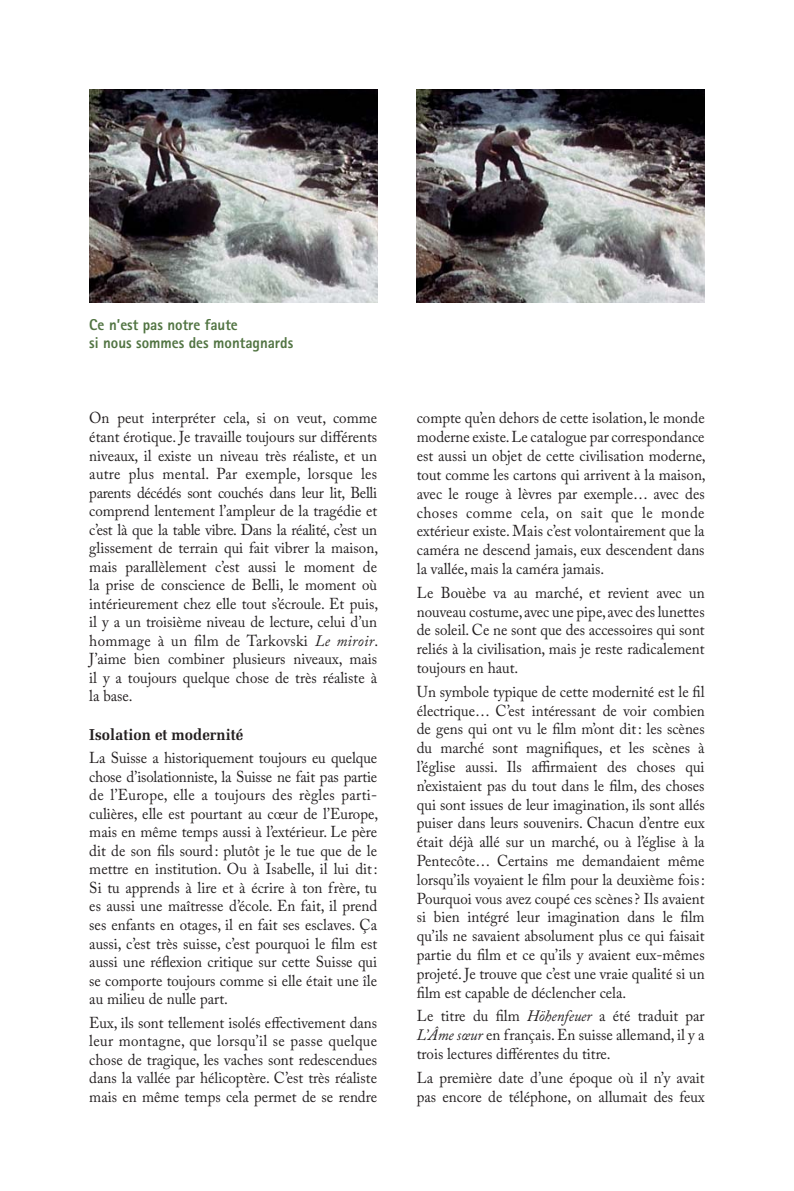
<style>
.page{position:relative;width:794px;height:1191px;background:#fff}
.page>*{position:absolute;margin:0;border:0;box-sizing:border-box;transform-origin:0 0}
.t1{font:15.75px/18.6px "Adobe Caslon Pro";color:#231f20;text-align:justify;scale:.95 1}
.t2{font:800 15.75px/18.4px "Rotis Sans Serif";color:#517442;scale:.95 1}
.t3{font:700 15.75px "Melior";color:#231f20;scale:.95 1}
.s1{font-style:italic}
</style>
<div class="page">
<img style="left:417px;top:89px;width:287px;height:214px">
<img style="left:89px;top:89px;width:288px;height:214px">
<p class="t2" style="left:89px;top:317px;width:216px">Ce n’est pas notre faute<br>si nous sommes des montagnards</p>
<p class="t1" style="left:89px;top:410px;width:305px">On peut interpréter cela, si on veut, comme étant érotique. Je travaille toujours sur différents niveaux, il existe un niveau très réaliste, et un autre plus mental. Par exemple, lorsque les parents décédés sont couchés dans leur lit, Belli comprend lentement l’ampleur de la tragédie et c’est là que la table vibre. Dans la réalité, c’est un glissement de terrain qui fait vibrer la maison, mais parallèlement c’est aussi le moment de la prise de conscience de Belli, le moment où intérieurement chez elle tout s’écroule. Et puis, il y a un troisième niveau de lecture, celui d’un hommage à un film de Tarkovski <span class="s1">Le miroir</span>.<br>J’aime bien combiner plusieurs niveaux, mais il y a toujours quelque chose de très réaliste à la base.</p>
<p class="t3" style="left:89px;top:726px;width:163px">Isolation et modernité</p>
<p class="t1" style="left:89px;top:750px;width:305px">La Suisse a historiquement toujours eu quelque chose d’isolationniste, la Suisse ne fait pas partie de l’Europe, elle a toujours des règles parti&shy;culières, elle est pourtant au cœur de l’Europe, mais en même temps aussi à l’extérieur. Le père dit de son fils sourd : plutôt je le tue que de le mettre en institution. Ou à Isabelle, il lui dit :<br>Si tu apprends à lire et à écrire à ton frère, tu es aussi une maîtresse d’école. En fait, il prend ses enfants en otages, il en fait ses esclaves. Ça aussi, c’est très suisse, c’est pourquoi le film est aussi une réflexion critique sur cette Suisse qui se comporte toujours comme si elle était une île au milieu de nulle part.</p>
<p class="t1" style="left:89px;top:1014px;width:304px">Eux, ils sont tellement isolés effectivement dans leur montagne, que lorsqu’il se passe quelque chose de tragique, les vaches sont redescendues dans la vallée par hélicoptère. C’est très réaliste mais en même temps cela permet de se rendre</p>
<p class="t1" style="left:417px;top:410px;width:306px">compte qu’en dehors de cette isolation, le monde moderne existe. Le catalogue par correspondance est aussi un objet de cette civilisation moderne, tout comme les cartons qui arrivent à la maison, avec le rouge à lèvres par exemple… avec des choses comme cela, on sait que le monde extérieur existe. Mais c’est volontairement que la caméra ne descend jamais, eux descendent dans la vallée, mais la caméra jamais.</p>
<p class="t1" style="left:417px;top:584px;width:304px">Le Bouèbe va au marché, et revient avec un nouveau costume, avec une pipe, avec des lunettes de soleil. Ce ne sont que des accessoires qui sont reliés à la civilisation, mais je reste radicalement toujours en haut.</p>
<p class="t1" style="left:417px;top:683px;width:305px">Un symbole typique de cette modernité est le fil électrique… C’est intéressant de voir combien de gens qui ont vu le film m’ont dit : les scènes du marché sont magnifiques, et les scènes à l’église aussi. Ils affirmaient des choses qui n’existaient pas du tout dans le film, des choses qui sont issues de leur imagination, ils sont allés puiser dans leurs souvenirs. Chacun d’entre eux était déjà allé sur un marché, ou à l’église à la Pentecôte… Certains me demandaient même lorsqu’ils voyaient le film pour la deuxième fois :<br>Pourquoi vous avez coupé ces scènes ? Ils avaient si bien intégré leur imagination dans le film qu’ils ne savaient absolument plus ce qui faisait partie du film et ce qu’ils y avaient eux-mêmes projeté. Je trouve que c’est une vraie qualité si un film est capable de déclencher cela.</p>
<p class="t1" style="left:417px;top:1008px;width:304px">Le titre du film <span class="s1">Höhenfeuer</span> a été traduit par <span class="s1">L’Âme sœur</span> en français. En suisse allemand, il y a trois lectures différentes du titre.</p>
<p class="t1" style="left:417px;top:1069px;width:304px">La première date d’une époque où il n’y avait pas encore de téléphone, on allumait des feux</p>
</div>
